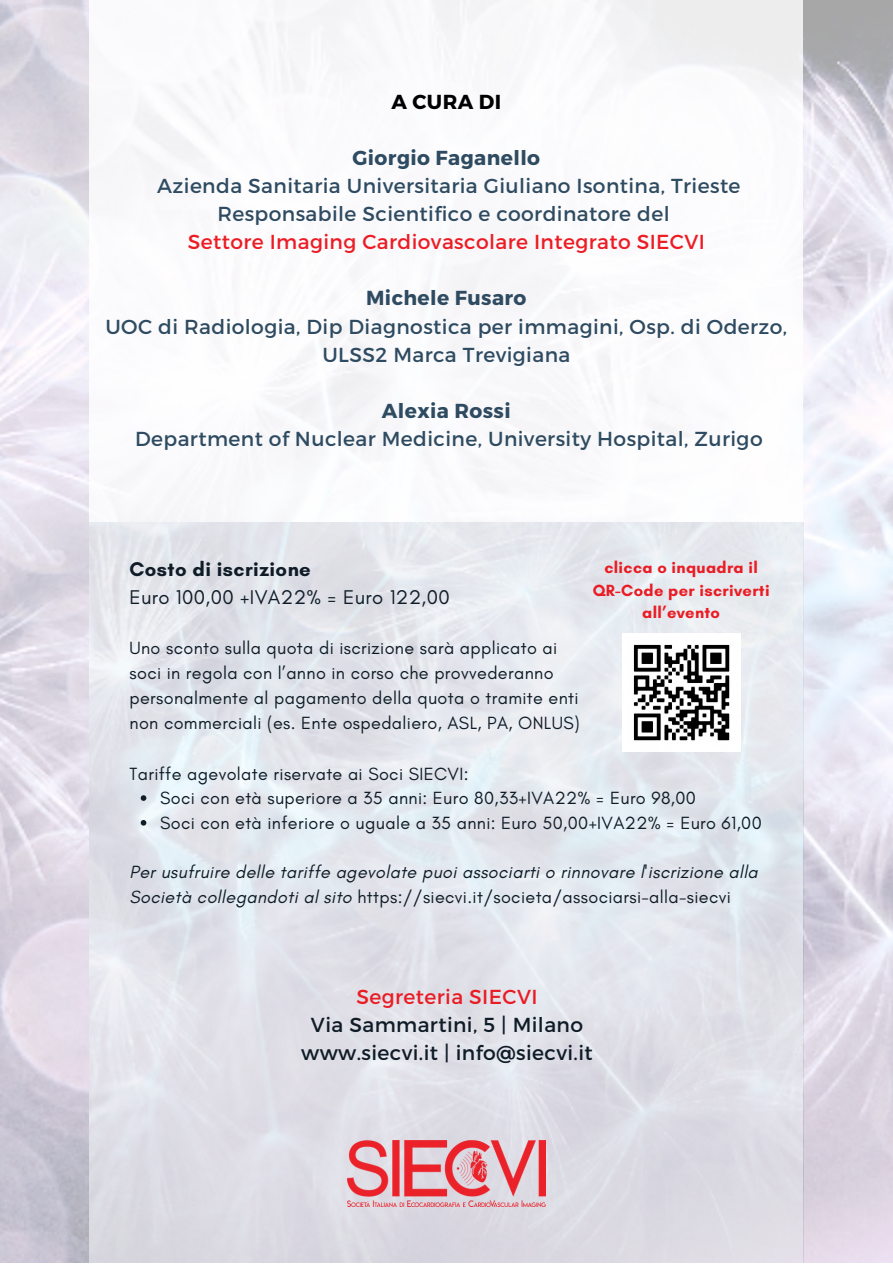
<style>
.page{position:relative;width:893px;height:1264px;background:#fff}
.page>*{position:absolute;margin:0;border:0;box-sizing:border-box;transform-origin:0 0}
.t1{font:20.25px/28px "Montserrat";letter-spacing:.02em;color:#2e4b61;text-align:center}
.t2{font:20.25px "Montserrat";letter-spacing:.02em;color:#0f1c27}
.t3{font:20.25px "Montserrat";letter-spacing:.02em;color:#ed1c24}
.t4{font:700 20.25px "Montserrat";letter-spacing:.02em;color:#2e4b61}
.t5{font:20.25px "Glacial Indifference";letter-spacing:.02em;color:#0f1c27}
.t6{font:700 20.25px "Glacial Indifference";letter-spacing:.02em;color:#0f1c27}
.t7{font:20.25px "Montserrat";letter-spacing:.02em;color:#ea1c24}
.t8{font:700 20.25px "Montserrat";letter-spacing:.02em;color:#000}
.t9{font:18px/24.8px "Glacial Indifference";letter-spacing:.02em;color:#0f1c27}
.t10{font:italic 18px/24.8px "Glacial Indifference";letter-spacing:.02em;color:#0f1c27}
.t11{font:700 16.5px/22.5px "Glacial Indifference";letter-spacing:.02em;color:#ea1c24;text-align:center}
.s1{font-style:normal}
</style>
<div class="page">
<img style="left:0;top:0;width:892px;height:1262px">
<div style="left:90px;top:0;width:713px;height:1262px;background:#fff"></div>
<img style="left:89px;top:522px;width:714px;height:740px">
<img style="left:348px;top:1140px;width:198px;height:65px">
<img style="left:622px;top:633px;width:118px;height:118px">
<svg style="left:141px;top:795px;width:5px;height:5px"></svg>
<svg style="left:141px;top:820px;width:5px;height:5px"></svg>
<p class="t8" style="left:391px;top:88px;width:111px">A CURA DI</p>
<p class="t4" style="left:352px;top:144px;width:189px">Giorgio Faganello</p>
<p class="t1" style="left:157px;top:171px;width:584px">Azienda Sanitaria Universitaria Giuliano Isontina, Trieste</p>
<p class="t1" style="left:217px;top:199px;width:454px">Responsabile Scientifico e coordinatore del</p>
<p class="t3" style="left:188px;top:229px;width:518px">Settore Imaging Cardiovascolare Integrato SIECVI</p>
<p class="t4" style="left:366px;top:285px;width:162px">Michele Fusaro</p>
<p class="t1" style="left:105px;top:311px;width:683px">UOC di Radiologia, Dip Diagnostica per immagini, Osp. di Oderzo,<br>ULSS2 Marca Trevigiana</p>
<p class="t4" style="left:382px;top:397px;width:130px">Alexia Rossi</p>
<p class="t1" style="left:135px;top:424px;width:629px">Department of Nuclear Medicine, University Hospital, Zurigo</p>
<p class="t6" style="left:129px;top:556px;width:183px">Costo di iscrizione</p>
<p class="t5" style="left:129px;top:584px;width:322px">Euro 100,00 +IVA22% = Euro 122,00</p>
<p class="t9" style="left:129px;top:635px;width:451px">Uno sconto sulla quota di iscrizione sarà applicato ai soci in regola con l’anno in corso che provvederanno personalmente al pagamento della quota o tramite enti non commerciali (es. Ente ospedaliero, ASL, PA, ONLUS)</p>
<p class="t9" style="left:129px;top:760px;width:340px">Tariffe agevolate riservate ai Soci SIECVI:</p>
<p class="t11" style="left:592px;top:556px;width:178px">clicca o inquadra il<br>QR-Code per iscriverti all’evento</p>
<p class="t9" style="left:160px;top:785px;width:537px">Soci con età superiore a 35 anni: Euro 80,33+IVA22% = Euro 98,00</p>
<p class="t9" style="left:160px;top:810px;width:603px">Soci con età inferiore o uguale a 35 anni: Euro 50,00+IVA22% = Euro 61,00</p>
<p class="t10" style="left:129px;top:859px;width:630px">Per usufruire delle tariffe agevolate puoi associarti o rinnovare l'iscrizione alla<br>Società collegandoti al sito <span class="s1">https://siecvi.it/societa/associarsi-alla-siecvi</span></p>
<p class="t7" style="left:356px;top:983px;width:182px">Segreteria SIECVI</p>
<p class="t2" style="left:311px;top:1011px;width:273px">Via Sammartini, 5 | Milano</p>
<p class="t2" style="left:301px;top:1039px;width:293px">www.siecvi.it | info@siecvi.it</p>
</div>
